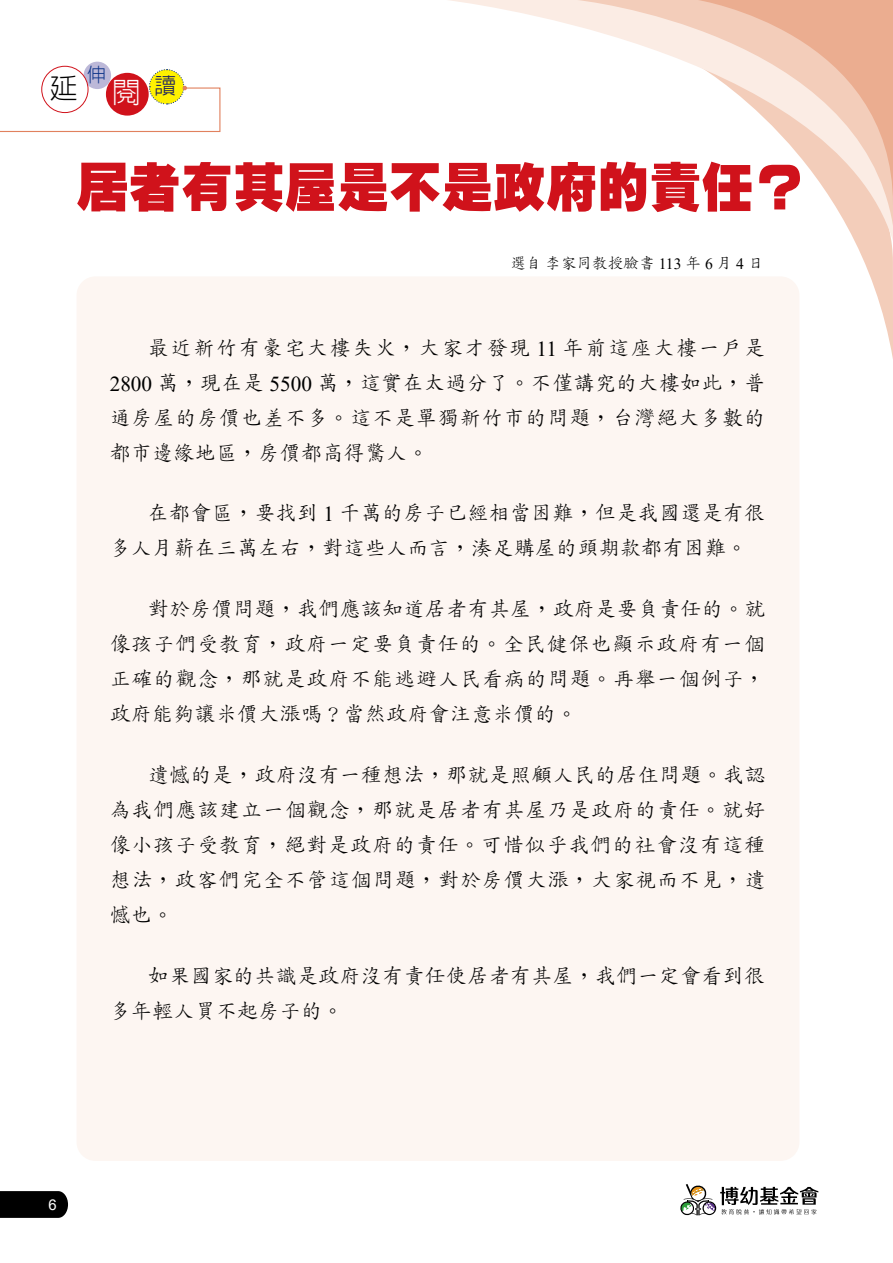
<style>
.page{position:relative;width:893px;height:1263px;background:#fff}
.page>*{position:absolute;margin:0;border:0;box-sizing:border-box;transform-origin:0 0}
.t1{font:900 52.05px "AR Hei B5";color:#d0121b}
.t2{font:300 28.5px "AR Hei B5";color:#000}
.t3{font:300 21.3px/35.1px "AR Std Kai B5";color:#000;text-align:justify}
.t4{font:300 19.65px "AR Hei B5";color:#0c3388}
.t5{font:300 15.6px "AR Std Kai B5";color:#000}
.t6{font:14.85px "Arial";color:#fff}
.s1{color:#fff}
.s2{font-family:"Times New Roman";font-weight:400}
</style>
<div class="page">
<svg style="left:0;top:1191px;width:68px;height:27px;background:#090909"></svg>
<svg style="left:798px;top:241px;width:95px;height:118px"></svg>
<svg style="left:449px;top:0;width:444px;height:241px"></svg>
<svg style="left:577px;top:0;width:316px;height:226px"></svg>
<svg style="left:698px;top:0;width:195px;height:205px"></svg>
<div style="left:77px;top:276px;width:722px;height:885px;background:#fdf6f2;border-radius:19px"></div>
<div style="left:84px;top:62px;width:27px;height:27px;background:#bcb8d8;border-radius:50%"></div>
<svg style="left:0;top:68px;width:221px;height:64px"></svg>
<svg style="left:680px;top:1184px;width:138px;height:32px"></svg>
<p class="t4" style="left:87px;top:65px;width:21px">伸</p>
<h2 class="t2" style="left:50px;top:74px;width:129px">延 <span class="s1">閱</span><sup>讀</sup></h2>
<h1 class="t1" style="left:77px;top:161px;width:731px">居者有其屋是不是政府的責任？</h1>
<p class="t5" style="left:510px;top:255px;width:255px">選自李家同教授臉書 <span class="s2">113</span> 年 <span class="s2">6</span> 月 <span class="s2">4</span> 日</p>
<p class="t3" style="left:110px;top:330px;width:657px;text-indent:38px">最近新竹有豪宅大樓失火，大家才發現 <span class="s2">11</span> 年前這座大樓一戶是<span class="s2">2800</span> 萬，現在是 <span class="s2">5500</span> 萬，這實在太過分了。不僅講究的大樓如此，普通房屋的房價也差不多。這不是單獨新竹市的問題，台灣絕大多數的都市邊緣地區，房價都高得驚人。</p>
<p class="t3" style="left:110px;top:496px;width:657px;text-indent:38px">在都會區，要找到 <span class="s2">1</span> 千萬的房子已經相當困難，但是我國還是有很多人月薪在三萬左右，對這些人而言，湊足購屋的頭期款都有困難。</p>
<p class="t3" style="left:110px;top:591px;width:657px;text-indent:38px">對於房價問題，我們應該知道居者有其屋，政府是要負責任的。就像孩子們受教育，政府一定要負責任的。全民健保也顯示政府有一個正確的觀念，那就是政府不能逃避人民看病的問題。再舉一個例子，政府能夠讓米價大漲嗎？當然政府會注意米價的。</p>
<p class="t3" style="left:110px;top:757px;width:657px;text-indent:38px">遺憾的是，政府沒有一種想法，那就是照顧人民的居住問題。我認為我們應該建立一個觀念，那就是居者有其屋乃是政府的責任。就好像小孩子受教育，絕對是政府的責任。可惜似乎我們的社會沒有這種想法，政客們完全不管這個問題，對於房價大漲，大家視而不見，遺憾也。</p>
<p class="t3" style="left:110px;top:958px;width:657px;text-indent:38px">如果國家的共識是政府沒有責任使居者有其屋，我們一定會看到很多年輕人買不起房子的。</p>
<p class="t6" style="left:49px;top:1194px;width:10px">6</p>
</div>
